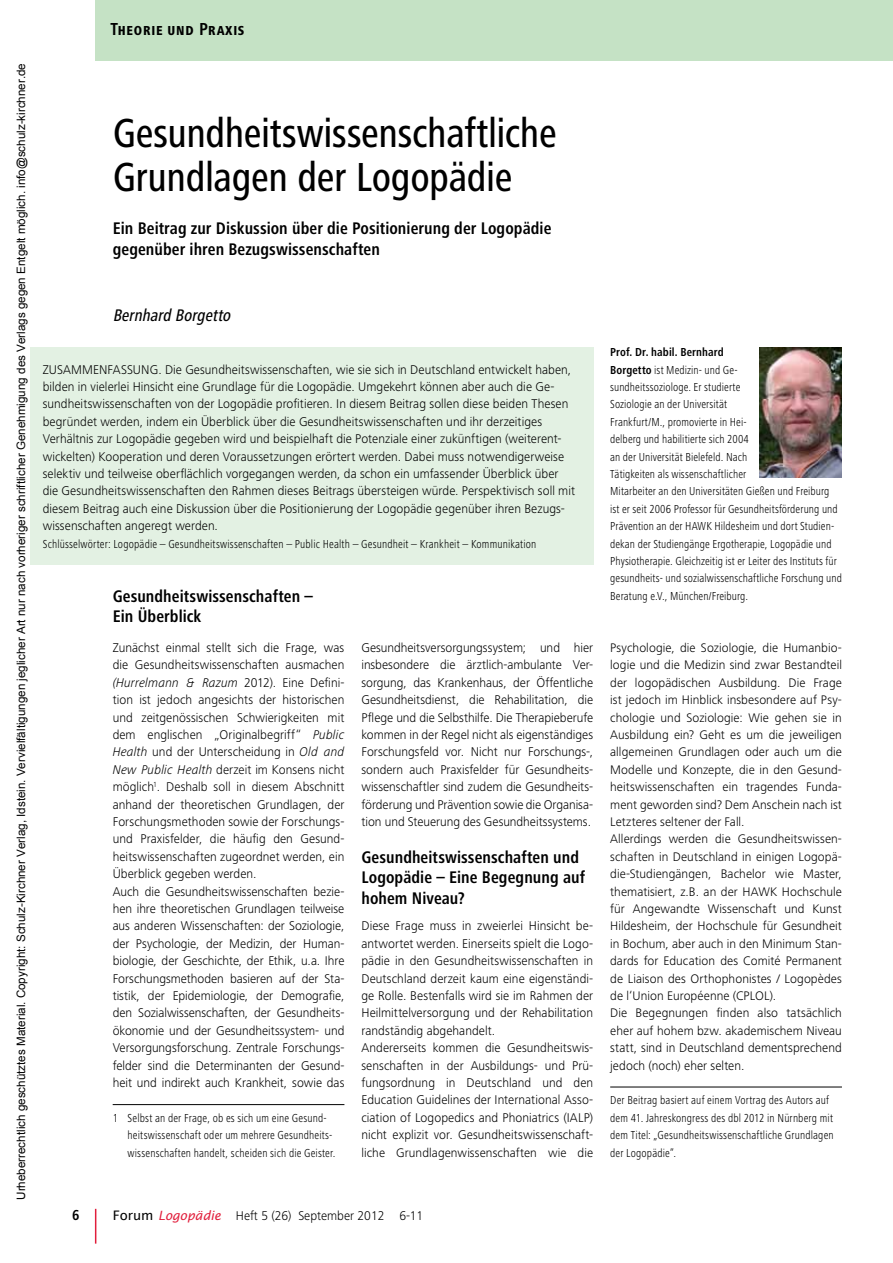
<style>
.page{position:relative;width:893px;height:1263px;background:#fff}
.page>*{position:absolute;margin:0;border:0;box-sizing:border-box;transform-origin:0 0}
.t1{font:500 condensed 42px/43.5px "Frutiger Next LT";letter-spacing:-.01em;color:#000}
.t2{font:700 condensed 17.4px/20.2px "Frutiger Next LT";letter-spacing:.005em;color:#000}
.t3{font:italic 500 condensed 17.4px "Frutiger Next LT";color:#000}
.t4{font:700 condensed 15px "Frutiger Next LT";color:#000}
.t5{font:800 condensed 13.5px "Frutiger Next LT";letter-spacing:.055em;color:#000}
.t6{font:300 13.2px/17.4px "Frutiger Next LT";letter-spacing:.005em;color:#000}
.t7{font:300 12.9px/17.4px "Frutiger Next LT";letter-spacing:.005em;color:#000}
.t8{font:300 condensed 12px/17.4px "Frutiger Next LT";letter-spacing:.01em;color:#000}
.t9{font:11.55px "Arial";color:#000}
.s1{font-weight:700;font-size:18px}
.s2{font-weight:700}
.s3{font-style:italic}
.s4{font-family:"Lucida Sans Unicode";font-weight:400}
.s5{font-family:"Lucida Sans";font-weight:400;font-style:italic;font-size:12.75px;color:#e11e3c}
</style>
<div class="page">
<hr style="left:95px;top:1209px;width:1px;height:34px;background:#e11e3c">
<div style="left:96px;top:0;width:797px;height:61px;background:#c5e2c5"></div>
<div style="left:30px;top:347px;width:563px;height:218px;background:#e3f1e3"></div>
<img style="left:759px;top:348px;width:83px;height:130px">
<hr style="left:610px;top:1087px;width:232px;height:1px;background:#000">
<hr style="left:113px;top:1104px;width:231px;height:1px;background:#000">
<p class="t9" style="left:14px;top:1200px;width:1138px;rotate:-90deg">Urheberrechtlich geschütztes Material. Copyright: Schulz-Kirchner Verlag, Idstein. Vervielfältigungen jeglicher Art nur nach vorheriger schriftlicher Genehmigung des Verlags gegen Entgelt möglich. info@schulz-kirchner.de</p>
<p class="t5" style="left:111px;top:23px;width:135px"><span class="s1">T</span>HEORIE UND <span class="s1">P</span>RAXIS</p>
<h1 class="t1" style="left:113px;top:111px;width:446px">Gesundheitswissenschaftliche<br>Grundlagen der Logopädie</h1>
<h2 class="t2" style="left:113px;top:218px;width:440px">Ein Beitrag zur Diskussion über die Positionierung der Logopädie gegenüber ihren Bezugswissenschaften</h2>
<h2 class="t3" style="left:113px;top:306px;width:123px">Bernhard Borgetto</h2>
<p class="t6" style="left:43px;top:360px;width:534px">ZUSAMMENFASSUNG. Die Gesundheitswissenschaften, wie sie sich in Deutschland entwickelt haben, bilden in vielerlei Hinsicht eine Grundlage für die Logopädie. Umgekehrt können aber auch die Ge&shy;sundheitswissenschaften von der Logopädie profitieren. In diesem Beitrag sollen diese beiden Thesen begründet werden, indem ein Überblick über die Gesundheitswissenschaften und ihr derzeitiges Verhältnis zur Logopädie gegeben wird und beispielhaft die Potenziale einer zukünftigen (weiterent&shy;wickelten) Kooperation und deren Voraussetzungen erörtert werden. Dabei muss notwendigerweise selektiv und teilweise oberflächlich vorgegangen werden, da schon ein umfassender Überblick über die Gesundheitswissenschaften den Rahmen dieses Beitrags übersteigen würde. Perspektivisch soll mit diesem Beitrag auch eine Diskussion über die Positionierung der Logopädie gegenüber ihren Bezugs&shy;wissenschaften angeregt werden.</p>
<p class="t8" style="left:43px;top:535px;width:495px">Schlüsselwörter: Logopädie – Gesundheitswissenschaften – Public Health – Gesundheit – Krankheit – Kommunikation</p>
<p class="t8" style="left:610px;top:343px;width:233px"><span class="s2">Prof. Dr. habil. Bernhard<br>Borgetto</span> ist Medizin- und Ge-<br>sundheitssoziologe. Er studierte<br>Soziologie an der Universität<br>Frankfurt/M., promovierte in Hei-<br>delberg und habilitierte sich 2004<br>an der Universität Bielefeld. Nach<br>Tätigkeiten als wissenschaftlicher<br>Mitarbeiter an den Universitäten Gießen und Freiburg ist er seit 2006 Professor für Gesundheitsförderung und Prävention an der HAWK Hildesheim und dort Studien&shy;dekan der Studiengänge Ergotherapie, Logopädie und Physiotherapie. Gleichzeitig ist er Leiter des Instituts für gesundheits- und sozialwissenschaftliche Forschung und</p>
<h2 class="t2" style="left:113px;top:586px;width:202px">Gesundheitswissenschaften –</h2>
<p class="t8" style="left:610px;top:587px;width:140px">Beratung e.V., München/Freiburg.</p>
<h2 class="t2" style="left:113px;top:606px;width:90px">Ein Überblick</h2>
<p class="t6" style="left:113px;top:639px;width:233px">Zunächst einmal stellt sich die Frage, was die Gesundheitswissenschaften ausmachen <span class="s3">(Hurrelmann &amp; Razum</span> 2012). Eine Defini&shy;tion ist jedoch angesichts der historischen und zeitgenössischen Schwierigkeiten mit dem englischen „Originalbegriff“ <span class="s3">Public Health</span> und der Unterscheidung in <span class="s3">Old and New Public Health</span> derzeit im Konsens nicht möglich<sup>1</sup>. Deshalb soll in diesem Abschnitt anhand der theoretischen Grundlagen, der Forschungsmethoden sowie der Forschungs&shy;und Praxisfelder, die häufig den Gesund&shy;heitswissenschaften zugeordnet werden, ein Überblick gegeben werden.<br>Auch die Gesundheitswissenschaften bezie&shy;hen ihre theoretischen Grundlagen teilweise aus anderen Wissenschaften: der Soziologie, der Psychologie, der Medizin, der Human&shy;biologie, der Geschichte, der Ethik, u.a. Ihre Forschungsmethoden basieren auf der Sta&shy;tistik, der Epidemiologie, der Demografie, den Sozialwissenschaften, der Gesundheits&shy;ökonomie und der Gesundheitssystem- und Versorgungsforschung. Zentrale Forschungs&shy;felder sind die Determinanten der Gesund&shy;heit und indirekt auch Krankheit, sowie das</p>
<p class="t6" style="left:361px;top:639px;width:233px;text-align:justify">Gesundheitsversorgungssystem; und hier insbesondere die ärztlich-ambulante Ver&shy;sorgung, das Krankenhaus, der Öffentliche Gesundheitsdienst, die Rehabilitation, die Pflege und die Selbsthilfe. Die Therapieberufe kommen in der Regel nicht als eigenständiges Forschungsfeld vor. Nicht nur Forschungs-, sondern auch Praxisfelder für Gesundheits&shy;wissenschaftler sind zudem die Gesundheits&shy;förderung und Prävention sowie die Organisa&shy;tion und Steuerung des Gesundheitssystems.</p>
<p class="t7" style="left:610px;top:639px;width:233px">Psychologie, die Soziologie, die Humanbio&shy;logie und die Medizin sind zwar Bestandteil der logopädischen Ausbildung. Die Frage ist jedoch im Hinblick insbesondere auf Psy&shy;chologie und Soziologie: Wie gehen sie in Ausbildung ein? Geht es um die jeweiligen allgemeinen Grundlagen oder auch um die Modelle und Konzepte, die in den Gesund&shy;heitswissenschaften ein tragendes Funda&shy;ment geworden sind? Dem Anschein nach ist Letzteres seltener der Fall.<br>Allerdings werden die Gesundheitswissen&shy;schaften in Deutschland in einigen Logopä&shy;die-Studiengängen, Bachelor wie Master, thematisiert, z.B. an der HAWK Hochschule für Angewandte Wissenschaft und Kunst Hildesheim, der Hochschule für Gesundheit in Bochum, aber auch in den Minimum Stan&shy;dards for Education des Comité Permanent de Liaison des Orthophonistes / Logopèdes de l‘Union Européenne (CPLOL).<br>Die Begegnungen finden also tatsächlich eher auf hohem bzw. akademischem Niveau</p>
<p class="t6" style="left:610px;top:1039px;width:233px">statt, sind in Deutschland dementsprechend jedoch (noch) eher selten.</p>
<h2 class="t2" style="left:361px;top:847px;width:225px">Gesundheitswissenschaften und<br>Logopädie – Eine Begegnung auf hohem Niveau?</h2>
<p class="t6" style="left:361px;top:917px;width:233px">Diese Frage muss in zweierlei Hinsicht be&shy;antwortet werden. Einerseits spielt die Logo&shy;pädie in den Gesundheitswissenschaften in Deutschland derzeit kaum eine eigenständi&shy;ge Rolle. Bestenfalls wird sie im Rahmen der Heilmittelversorgung und der Rehabilitation randständig abgehandelt.<br>Andererseits kommen die Gesundheitswis&shy;senschaften in der Ausbildungs- und Prü&shy;fungsordnung in Deutschland und den Education Guidelines der International Asso&shy;ciation of Logopedics and Phoniatrics (IALP) nicht explizit vor. Gesundheitswissenschaft-</p>
<p class="t7" style="left:361px;top:1144px;width:233px">liche Grundlagenwissenschaften wie die</p>
<p class="t8" style="left:610px;top:1092px;width:225px">Der Beitrag basiert auf einem Vortrag des Autors auf dem 41. Jahreskongress des dbl 2012 in Nürnberg mit dem Titel: „Gesundheitswissenschaftliche Grundlagen der Logopädie”.</p>
<p class="t8" style="left:128px;top:1109px;width:210px;text-indent:-15px">1 Selbst an der Frage, ob es sich um eine Gesund&shy;heitswissenschaft oder um mehrere Gesundheits&shy;wissenschaften handelt, scheiden sich die Geister.</p>
<p class="t4" style="left:72px;top:1206px;width:9px">6</p>
<p class="t6" style="left:113px;top:1207px;width:312px"><span class="s4">Forum</span> <span class="s5">Logopädie</span> Heft 5 (26) September 2012 6-11</p>
</div>
